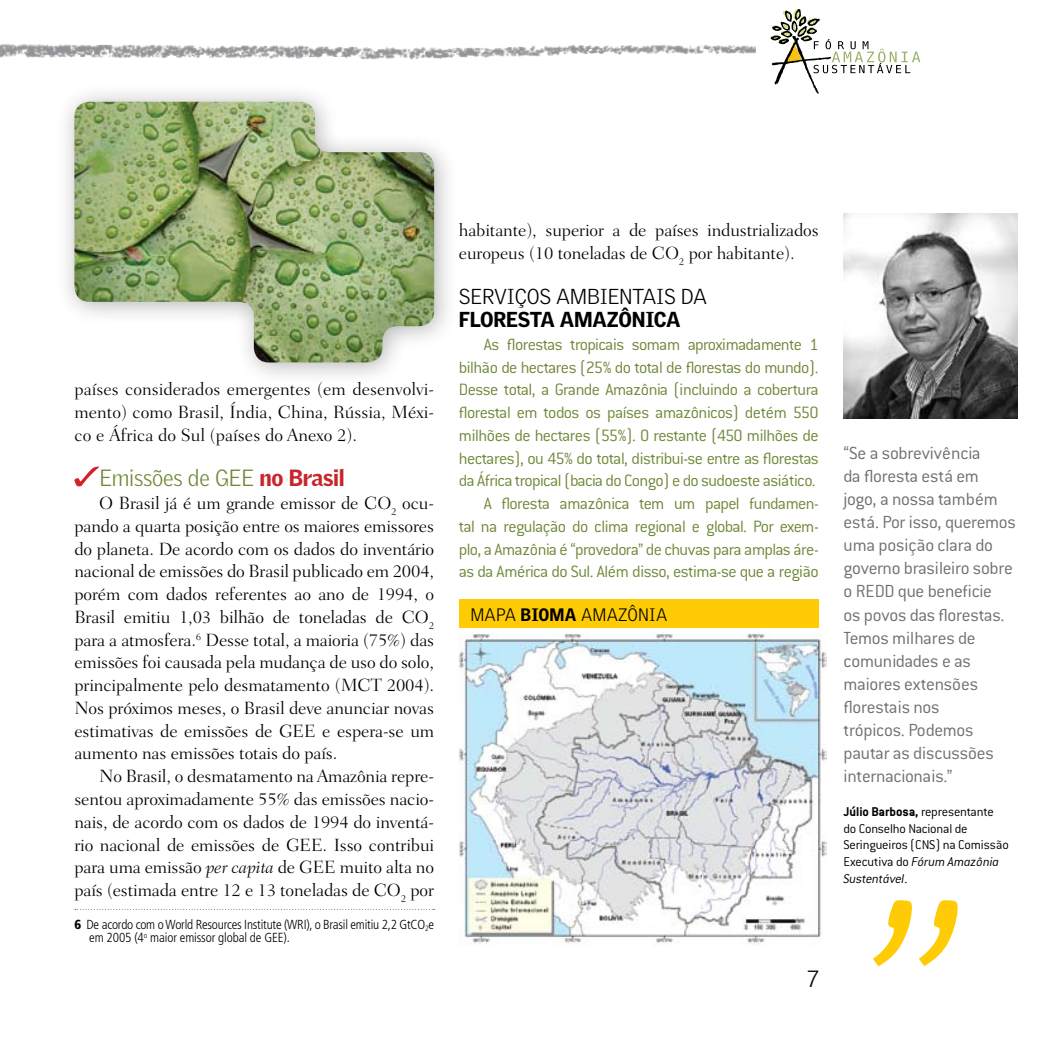
<style>
.page{position:relative;width:1042px;height:1042px;background:#fff}
.page>*{position:absolute;margin:0;border:0;box-sizing:border-box;transform-origin:0 0}
.t1{font:300 22.75px "Griffith Gothic";letter-spacing:-.01em;color:#708839}
.t2{font:300 22.75px "Griffith Gothic";color:#000}
.t3{font:300 21px "Griffith Gothic";letter-spacing:-.01em;color:#000}
.t4{font:900 21px "Griffith Gothic";letter-spacing:-.01em;color:#000}
.t5{font:300 19.25px/23.1px "Conduit ITC";letter-spacing:-.01em;color:#6d6f71}
.t6{font:300 18.03px/22.8px "Fairfield LH";letter-spacing:-.01em;color:#000;text-align:justify}
.t7{font:300 18.03px/22.8px "Conduit ITC";letter-spacing:-.03em;color:#708839;text-align:right}
.t8{font:300 17.5px "Griffith Gothic";letter-spacing:.01em;color:#000}
.t9{font:300 14px/16.8px "Conduit ITC";letter-spacing:-.01em;color:#000}
.t10{font:300 condensed 13.12px/13.1px "Frutiger";letter-spacing:-.015em;color:#000}
.s1{font-weight:900;color:#c9252c}
.s2{font-style:italic}
.s3{font-weight:900}
.s4{font-weight:700}
</style>
<div class="page">
<img style="left:0;top:44px;width:756px;height:16px">
<img style="left:843px;top:213px;width:174px;height:205px">
<img style="left:459px;top:627px;width:368px;height:317px">
<div style="left:54px;top:81px;width:413px;height:315px;background:#000;opacity:.3"></div>
<img style="left:74px;top:102px;width:360px;height:260px">
<svg style="left:770px;top:9px;width:150px;height:85px"></svg>
<svg style="left:74px;top:466px;width:25px;height:20px"></svg>
<svg style="left:75px;top:909px;width:360px;height:1px"></svg>
<svg style="left:873px;top:900px;width:84px;height:66px"></svg>
<div style="left:459px;top:599px;width:360px;height:28px;background:#ffcb05"></div>
<p class="t6" style="left:74px;top:378px;width:361px">países considerados emergentes (em desenvolvi&shy;mento) como Brasil, Índia, China, Rússia, Méxi&shy;co e África do Sul (países do Anexo 2).</p>
<p class="t1" style="left:99px;top:465px;width:247px">EMISSÕES DE GEE <span class="s1">NO BRASIL</span></p>
<p class="t6" style="left:74px;top:492px;width:361px;text-indent:25px">O Brasil já é um grande emissor de CO<sub>2</sub> ocu&shy;pando a quarta posição entre os maiores emissores do planeta. De acordo com os dados do inventário nacional de emissões do Brasil publicado em 2004, porém com dados referentes ao ano de 1994, o Brasil emitiu 1,03 bilhão de toneladas de CO<sub>2 </sub>para a atmosfera.<sup>6</sup> Desse total, a maioria (75%) das emissões foi causada pela mudança de uso do solo, principalmente pelo desmatamento (MCT 2004).<br>Nos próximos meses, o Brasil deve anunciar novas estimativas de emissões de GEE e espera-se um aumento nas emissões totais do país.</p>
<p class="t6" style="left:74px;top:765px;width:361px;text-indent:25px">No Brasil, o desmatamento na Amazônia repre&shy;sentou aproximadamente 55% das emissões nacio&shy;nais, de acordo com os dados de 1994 do inventá&shy;rio nacional de emissões de GEE. Isso contribui para uma emissão <span class="s2">per capita</span> de GEE muito alta no país (estimada entre 12 e 13 toneladas de CO<sub>2</sub> por</p>
<p class="t10" style="left:89px;top:918px;width:346px;text-indent:-15px"><span class="s3">6</span> De acordo com o World Resources Institute (WRI), o Brasil emitiu 2,2 GtCO<sub>2</sub>e em 2005 (4<sup>o</sup> maior emissor global de GEE).</p>
<p class="t6" style="left:459px;top:219px;width:361px">habitante), superior a de países industrializados europeus (10 toneladas de CO<sub>2</sub> por habitante).</p>
<p class="t3" style="left:459px;top:284px;width:235px">SERVIÇOS AMBIENTAIS DA</p>
<p class="t4" style="left:459px;top:307px;width:223px">FLORESTA AMAZÔNICA</p>
<p class="t7" style="left:459px;top:333px;width:361px">As florestas tropicais somam aproximadamente 1 bilhão de hectares (25% do total de florestas do mundo).<br>Desse total, a Grande Amazônia (incluindo a cobertura florestal em todos os países amazônicos) detém 550 milhões de hectares (55%). O restante (450 milhões de hectares), ou 45% do total, distribui-se entre as florestas da África tropical (bacia do Congo) e do sudoeste asiático.<br>A floresta amazônica tem um papel fundamen-<br>tal na regulação do clima regional e global. Por exem&shy;plo, a Amazônia é “provedora” de chuvas para amplas áre&shy;as da América do Sul. Além disso, estima-se que a região</p>
<p class="t8" style="left:470px;top:604px;width:12px">MAPA</p>
<p class="t8" style="left:520px;top:604px;width:145px"><span class="s3">BIOMA</span> AMAZÔNIA</p>
<p class="t5" style="left:843px;top:441px;width:174px">“Se a sobrevivência<br>da floresta está em jogo, a nossa também está. Por isso, queremos uma posição clara do governo brasileiro sobre o REDD que beneficie<br>os povos das florestas.<br>Temos milhares de comunidades e as maiores extensões florestais nos<br>trópicos. Podemos pautar as discussões internacionais.”</p>
<p class="t9" style="left:843px;top:803px;width:167px"><span class="s4">Júlio Barbosa,</span> representante do Conselho Nacional de<br>Seringueiros (CNS) na Comissão<br>Executiva do <span class="s2">Fórum Amazônia<br>Sustentável</span>.</p>
<p class="t2" style="left:807px;top:965px;width:13px">7</p>
</div>
